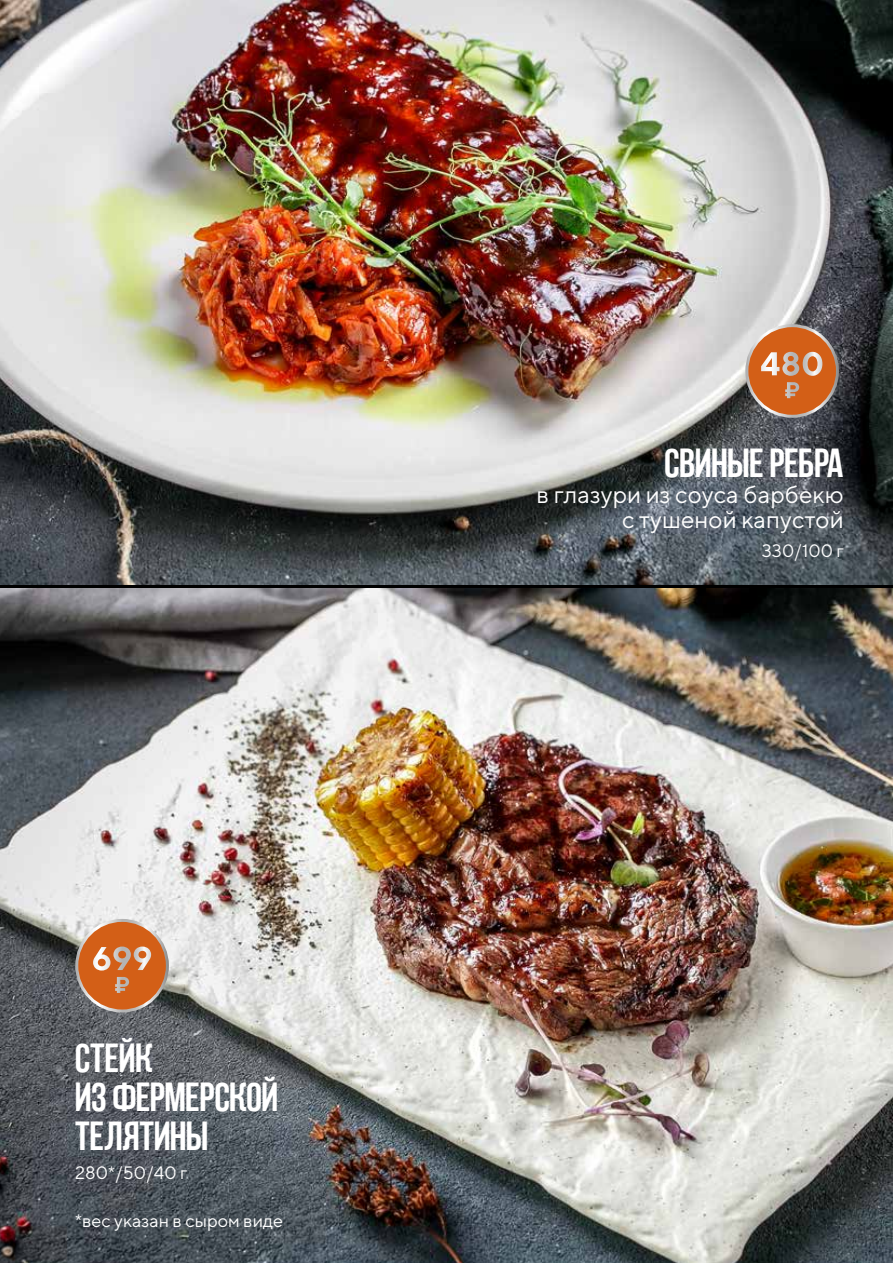
<style>
.page{position:relative;width:893px;height:1263px;background:#fff}
.page>*{position:absolute;margin:0;border:0;box-sizing:border-box;transform-origin:0 0}
.t1{font:40.5px/39px "AA Bebas Neue";color:#fff}
.t2{font:700 32.85px "TT Norms";color:#fff}
.t3{font:24.3px/25.7px "TT Norms";color:#fff;text-align:right}
.t4{font:700 22.95px "TT Norms";color:#fff}
.t5{font:18px "TT Norms";color:#fff}
</style>
<div class="page">
<img style="left:0;top:0;width:893px;height:585px">
<img style="left:0;top:589px;width:893px;height:674px">
<div style="left:747px;top:326px;width:90px;height:90px;background:#d35f17;border-radius:50%"></div>
<div style="left:745px;top:324px;width:94px;height:94px;border:3px solid #fff;border-radius:50%"></div>
<div style="left:77px;top:920px;width:90px;height:91px;background:#d35f17;border-radius:50%"></div>
<div style="left:75px;top:919px;width:94px;height:93px;border:3px solid #fff;border-radius:50%"></div>
<h2 class="t2" style="left:92px;top:938px;width:62px">699</h2>
<p class="t4" style="left:114px;top:970px;width:17px">₽</p>
<h1 class="t1" style="left:75px;top:1038px;width:204px">Стейк<br>из фермерской телятины</h1>
<p class="t5" style="left:75px;top:1161px;width:114px">280*/50/40 г</p>
<p class="t5" style="left:75px;top:1210px;width:209px">*вес указан в сыром виде</p>
<h2 class="t2" style="left:760px;top:343px;width:66px">480</h2>
<p class="t4" style="left:784px;top:376px;width:17px">₽</p>
<h1 class="t1" style="left:664px;top:443px;width:181px">Свиные ребра</h1>
<h3 class="t3" style="left:537px;top:481px;width:309px">в глазури из соуса барбекю с тушеной капустой</h3>
<p class="t5" style="left:762px;top:539px;width:83px">330/100 г</p>
</div>
